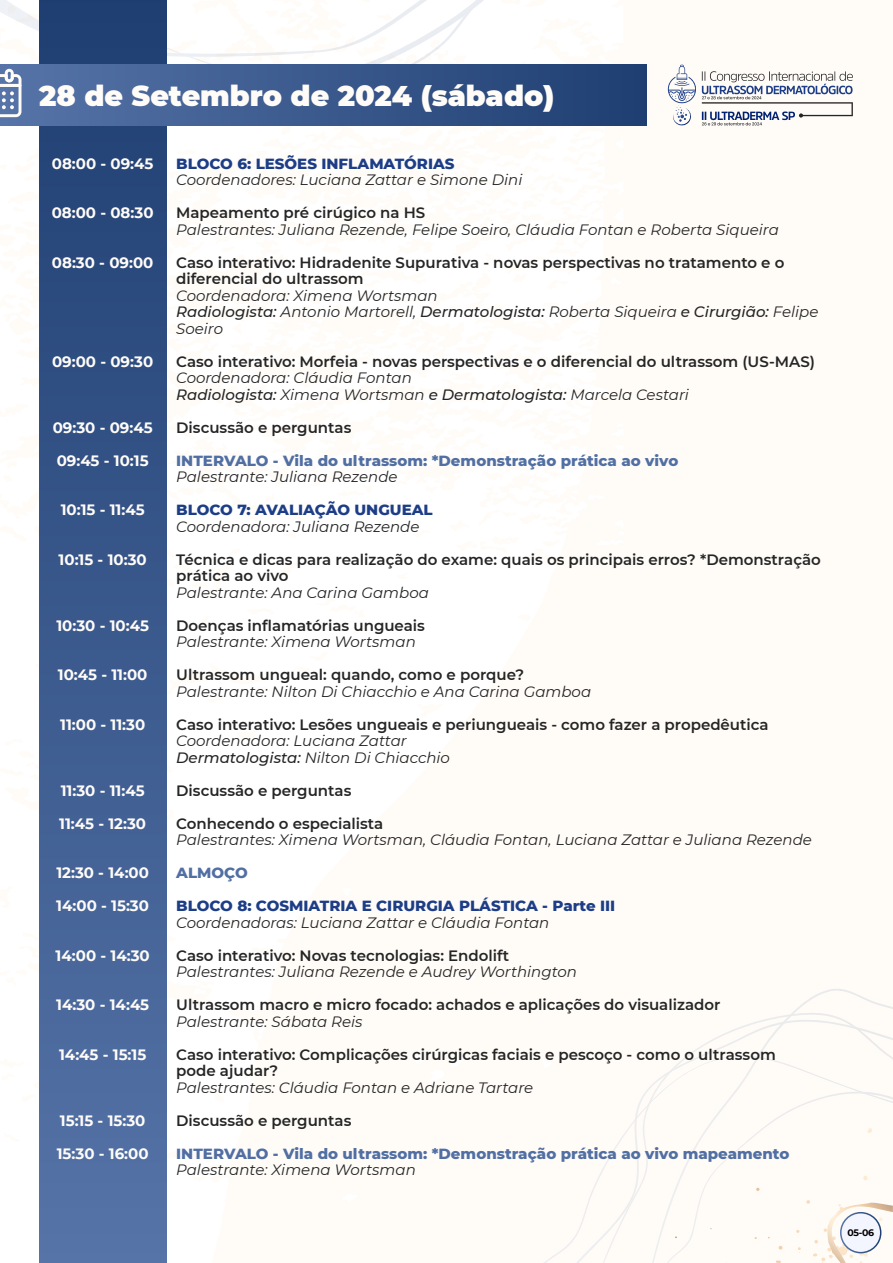
<style>
.page{position:relative;width:893px;height:1263px;background:#fffcf8}
.page>*{position:absolute;margin:0;border:0;box-sizing:border-box;transform-origin:0 0}
.t1{font:900 28.5px "Montserrat";color:#fffcf8}
.t2{font:italic 15px/16.5px "Montserrat";color:#252525}
.t3{font:600 15px/16.5px "Montserrat";color:#252525}
.t4{font:700 15px "Montserrat";color:#fffcf8}
.t5{font:800 15px "Montserrat";color:#516fa3}
.t6{font:800 15px "Montserrat";color:#1d3e87}
.t7{font:700 9.45px "Montserrat";color:#000}
.s1{font-weight:500}
</style>
<div class="page">
<svg style="left:606px;top:64px;width:18px;height:1px"></svg>
<svg style="left:544px;top:1088px;width:105px;height:175px"></svg>
<svg style="left:649px;top:989px;width:244px;height:274px"></svg>
<svg style="left:662px;top:1091px;width:231px;height:172px"></svg>
<svg style="left:668px;top:65px;width:185px;height:61px"></svg>
<svg style="left:39px;top:125px;width:128px;height:1138px;background:#3c5b8f"></svg>
<div style="left:0;top:65px;width:646px;height:60px;background:linear-gradient(to right,#5775a8,#1e3d71)"></div>
<svg style="left:0;top:0;width:508px;height:117px"></svg>
<div style="left:841px;top:1213px;width:40px;height:40px;background:#f3f5ff;border-radius:50%"></div>
<div style="left:840px;top:1212px;width:41px;height:41px;border:2px solid #fff;border-radius:50%"></div>
<h1 class="t1" style="left:39px;top:74px;width:517px">28 de Setembro de 2024 (sábado)</h1>
<p class="t4" style="left:52px;top:153px;width:103px">08:00 - 09:45</p>
<p class="t4" style="left:52px;top:202px;width:103px">08:00 - 08:30</p>
<p class="t4" style="left:52px;top:252px;width:103px">08:30 - 09:00</p>
<p class="t4" style="left:52px;top:351px;width:103px">09:00 - 09:30</p>
<p class="t4" style="left:53px;top:417px;width:101px">09:30 - 09:45</p>
<p class="t4" style="left:57px;top:450px;width:93px">09:45 - 10:15</p>
<p class="t4" style="left:61px;top:499px;width:86px">10:15 - 11:45</p>
<p class="t4" style="left:59px;top:549px;width:90px">10:15 - 10:30</p>
<p class="t4" style="left:56px;top:615px;width:94px">10:30 - 10:45</p>
<p class="t4" style="left:58px;top:664px;width:91px">10:45 - 11:00</p>
<p class="t4" style="left:60px;top:714px;width:87px">11:00 - 11:30</p>
<p class="t4" style="left:61px;top:780px;width:85px">11:30 - 11:45</p>
<p class="t4" style="left:59px;top:813px;width:88px">11:45 - 12:30</p>
<p class="t4" style="left:56px;top:862px;width:94px">12:30 - 14:00</p>
<p class="t4" style="left:56px;top:895px;width:94px">14:00 - 15:30</p>
<p class="t4" style="left:56px;top:945px;width:96px">14:00 - 14:30</p>
<p class="t4" style="left:56px;top:994px;width:95px">14:30 - 14:45</p>
<p class="t4" style="left:59px;top:1044px;width:89px">14:45 - 15:15</p>
<p class="t4" style="left:60px;top:1110px;width:87px">15:15 - 15:30</p>
<p class="t4" style="left:57px;top:1143px;width:93px">15:30 - 16:00</p>
<p class="t6" style="left:176px;top:152px;width:280px">BLOCO 6: LESÕES INFLAMATÓRIAS</p>
<p class="t2" style="left:176px;top:171px;width:348px">Coordenadores: Luciana Zattar e Simone Dini</p>
<p class="t3" style="left:176px;top:204px;width:251px">Mapeamento pré cirúgico na HS</p>
<p class="t2" style="left:176px;top:221px;width:604px">Palestrantes: Juliana Rezende, Felipe Soeiro, Cláudia Fontan e Roberta Siqueira</p>
<p class="t3" style="left:176px;top:253px;width:610px">Caso interativo: Hidradenite Supurativa - novas perspectivas no tratamento e o diferencial do ultrassom</p>
<p class="t2" style="left:176px;top:287px;width:644px">Coordenadora: Ximena Wortsman<br><span class="s1">Radiologista:</span> Antonio Martorell, <span class="s1">Dermatologista:</span> Roberta Siqueira <span class="s1">e Cirurgião:</span> Felipe<br>Soeiro</p>
<p class="t3" style="left:176px;top:352px;width:640px">Caso interativo: Morfeia - novas perspectivas e o diferencial do ultrassom (US-MAS)</p>
<p class="t2" style="left:176px;top:369px;width:514px">Coordenadora: Cláudia Fontan<br><span class="s1">Radiologista:</span> Ximena Wortsman <span class="s1">e Dermatologista:</span> Marcela Cestari</p>
<p class="t3" style="left:176px;top:418px;width:177px">Discussão e perguntas</p>
<p class="t5" style="left:176px;top:449px;width:504px">INTERVALO - Vila do ultrassom: *Demonstração prática ao vivo</p>
<p class="t2" style="left:176px;top:468px;width:223px">Palestrante: Juliana Rezende</p>
<p class="t6" style="left:176px;top:499px;width:258px">BLOCO 7: AVALIAÇÃO UNGUEAL</p>
<p class="t2" style="left:176px;top:518px;width:245px">Coordenadora: Juliana Rezende</p>
<p class="t3" style="left:176px;top:550px;width:646px">Técnica e dicas para realização do exame: quais os principais erros? *Demonstração prática ao vivo</p>
<p class="t2" style="left:176px;top:584px;width:254px">Palestrante: Ana Carina Gamboa</p>
<p class="t3" style="left:176px;top:616px;width:250px">Doenças inflamatórias ungueais</p>
<p class="t2" style="left:176px;top:633px;width:241px">Palestrante: Ximena Wortsman</p>
<p class="t3" style="left:176px;top:666px;width:349px">Ultrassom ungueal: quando, como e porque?</p>
<p class="t2" style="left:176px;top:683px;width:416px">Palestrante: Nilton Di Chiacchio e Ana Carina Gamboa</p>
<p class="t3" style="left:176px;top:715px;width:594px">Caso interativo: Lesões ungueais e periungueais - como fazer a propedêutica</p>
<p class="t2" style="left:176px;top:732px;width:275px">Coordenadora: Luciana Zattar<br><span class="s1">Dermatologista:</span> Nilton Di Chiacchio</p>
<p class="t3" style="left:176px;top:781px;width:177px">Discussão e perguntas</p>
<p class="t3" style="left:176px;top:814px;width:209px">Conhecendo o especialista</p>
<p class="t2" style="left:176px;top:831px;width:637px">Palestrantes: Ximena Wortsman, Cláudia Fontan, Luciana Zattar e Juliana Rezende</p>
<p class="t5" style="left:176px;top:862px;width:73px">ALMOÇO</p>
<p class="t6" style="left:176px;top:895px;width:441px">BLOCO 8: COSMIATRIA E CIRURGIA PLÁSTICA - Parte III</p>
<p class="t2" style="left:176px;top:914px;width:375px">Coordenadoras: Luciana Zattar e Cláudia Fontan</p>
<p class="t3" style="left:176px;top:946px;width:334px">Caso interativo: Novas tecnologias: Endolift</p>
<p class="t2" style="left:176px;top:963px;width:402px">Palestrantes: Juliana Rezende e Audrey Worthington</p>
<p class="t3" style="left:176px;top:996px;width:546px">Ultrassom macro e micro focado: achados e aplicações do visualizador</p>
<p class="t2" style="left:176px;top:1013px;width:188px">Palestrante: Sábata Reis</p>
<p class="t3" style="left:176px;top:1045px;width:601px">Caso interativo: Complicações cirúrgicas faciais e pescoço - como o ultrassom pode ajudar?</p>
<p class="t2" style="left:176px;top:1079px;width:359px">Palestrantes: Cláudia Fontan e Adriane Tartare</p>
<p class="t3" style="left:176px;top:1111px;width:177px">Discussão e perguntas</p>
<p class="t5" style="left:176px;top:1142px;width:615px">INTERVALO - Vila do ultrassom: *Demonstração prática ao vivo mapeamento</p>
<p class="t2" style="left:176px;top:1161px;width:241px">Palestrante: Ximena Wortsman</p>
<p class="t7" style="left:847px;top:1226px;width:28px">05-06</p>
</div>
